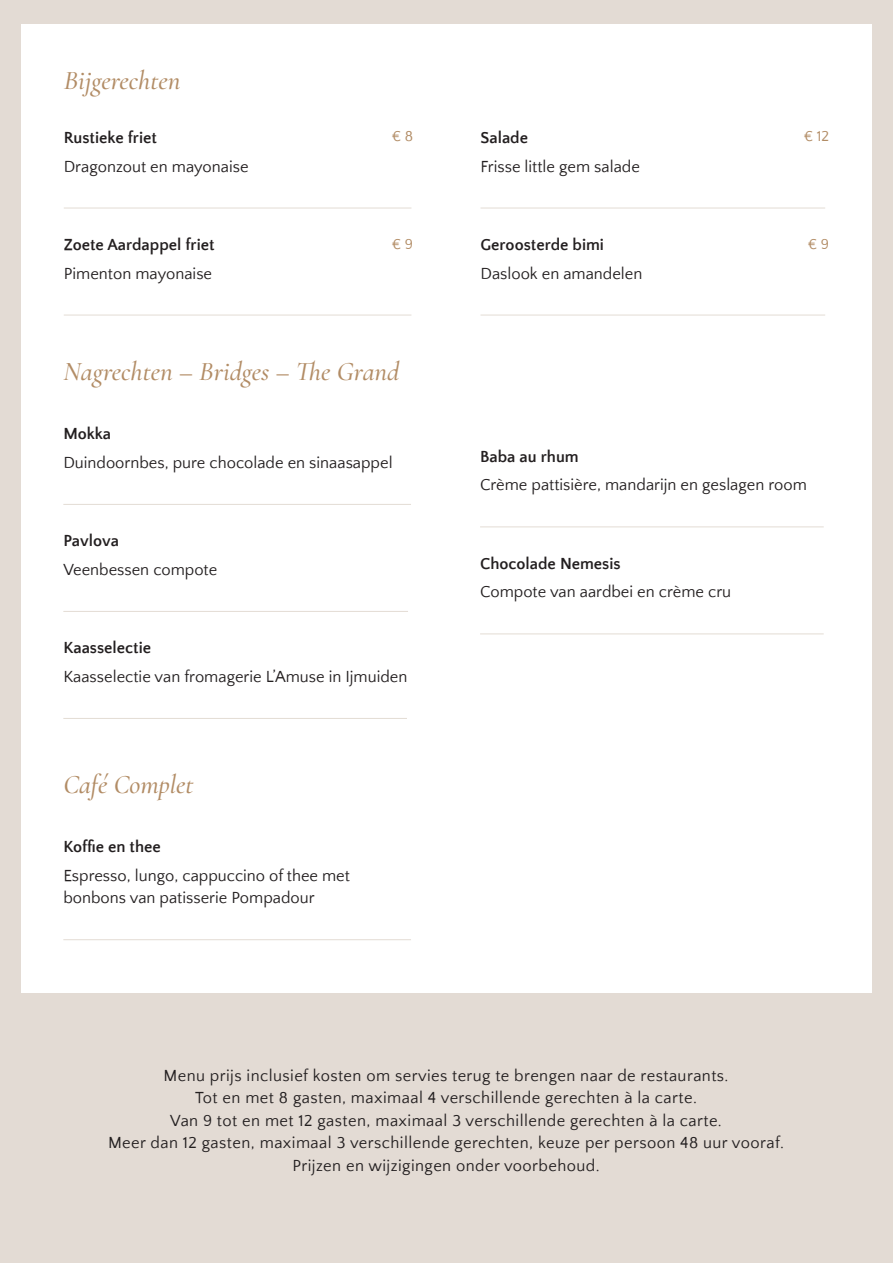
<style>
.page{position:relative;width:893px;height:1263px;background:#e3dbd4}
.page>*{position:absolute;margin:0;border:0;box-sizing:border-box;transform-origin:0 0}
.t1{font:italic 300 27px "Cormorant";color:#b28c65}
.t2{font:16.5px/22.5px "Quattrocento Sans";color:#231f20}
.t3{font:16.5px/22.5px "Quattrocento Sans";letter-spacing:.025em;color:#231f20;text-align:center}
.t4{font:700 16.5px "Quattrocento Sans";color:#231f20}
.t5{font:15px "Quattrocento Sans";color:#b28c65}
</style>
<div class="page">
<div style="left:21px;top:24px;width:851px;height:969px;background:#fff"></div>
<hr style="left:64px;top:208px;width:347px;height:1px;background:#e3dcd4">
<hr style="left:64px;top:315px;width:347px;height:1px;background:#e3dcd4">
<hr style="left:480px;top:208px;width:345px;height:1px;background:#e3dcd4">
<hr style="left:480px;top:315px;width:345px;height:1px;background:#e3dcd4">
<hr style="left:63px;top:939px;width:348px;height:1px;background:#e3dcd4">
<hr style="left:63px;top:504px;width:348px;height:1px;background:#e3dcd4">
<hr style="left:63px;top:611px;width:345px;height:1px;background:#e3dcd4">
<hr style="left:63px;top:718px;width:344px;height:1px;background:#e3dcd4">
<hr style="left:480px;top:526px;width:344px;height:1px;background:#e3dcd4">
<hr style="left:480px;top:633px;width:344px;height:1px;background:#e3dcd4">
<h1 class="t1" style="left:64px;top:59px;width:118px">Bijgerechten</h1>
<p class="t4" style="left:64px;top:129px;width:95px">Rustieke friet</p>
<p class="t2" style="left:64px;top:155px;width:186px">Dragonzout en mayonaise</p>
<p class="t4" style="left:64px;top:236px;width:152px">Zoete Aardappel friet</p>
<p class="t2" style="left:64px;top:262px;width:150px">Pimenton mayonaise</p>
<p class="t4" style="left:480px;top:129px;width:49px">Salade</p>
<p class="t2" style="left:480px;top:155px;width:161px">Frisse little gem salade</p>
<p class="t5" style="left:392px;top:129px;width:23px">€ 8</p>
<p class="t5" style="left:804px;top:129px;width:27px">€ 12</p>
<p class="t4" style="left:480px;top:236px;width:125px">Geroosterde bimi</p>
<p class="t2" style="left:480px;top:262px;width:163px">Daslook en amandelen</p>
<p class="t5" style="left:392px;top:236px;width:23px">€ 9</p>
<p class="t5" style="left:808px;top:236px;width:23px">€ 9</p>
<h1 class="t1" style="left:63px;top:350px;width:337px">Nagrechten – Bridges – The Grand</h1>
<p class="t4" style="left:63px;top:425px;width:49px">Mokka</p>
<p class="t2" style="left:63px;top:452px;width:331px">Duindoornbes, pure chocolade en sinaasappel</p>
<p class="t4" style="left:63px;top:532px;width:57px">Pavlova</p>
<p class="t2" style="left:63px;top:559px;width:155px">Veenbessen compote</p>
<p class="t4" style="left:63px;top:639px;width:89px">Kaasselectie</p>
<p class="t2" style="left:63px;top:666px;width:346px">Kaasselectie van fromagerie L’Amuse in Ijmuiden</p>
<h1 class="t1" style="left:63px;top:763px;width:132px">Café Complet</h1>
<p class="t4" style="left:63px;top:838px;width:99px">Koffie en thee</p>
<p class="t2" style="left:63px;top:864px;width:288px">Espresso, lungo, cappuccino of thee met bonbons van patisserie Pompadour</p>
<p class="t4" style="left:480px;top:448px;width:100px">Baba au rhum</p>
<p class="t2" style="left:480px;top:474px;width:328px">Crème pattisière, mandarijn en geslagen room</p>
<p class="t4" style="left:480px;top:555px;width:142px">Chocolade Nemesis</p>
<p class="t2" style="left:480px;top:581px;width:253px">Compote van aardbei en crème cru</p>
<p class="t3" style="left:108px;top:1064px;width:677px">Menu prijs inclusief kosten om servies terug te brengen naar de restaurants.<br>Tot en met 8 gasten, maximaal 4 verschillende gerechten à la carte.<br>Van 9 tot en met 12 gasten, maximaal 3 verschillende gerechten à la carte.<br>Meer dan 12 gasten, maximaal 3 verschillende gerechten, keuze per persoon 48 uur vooraf.<br>Prijzen en wijzigingen onder voorbehoud.</p>
</div>
